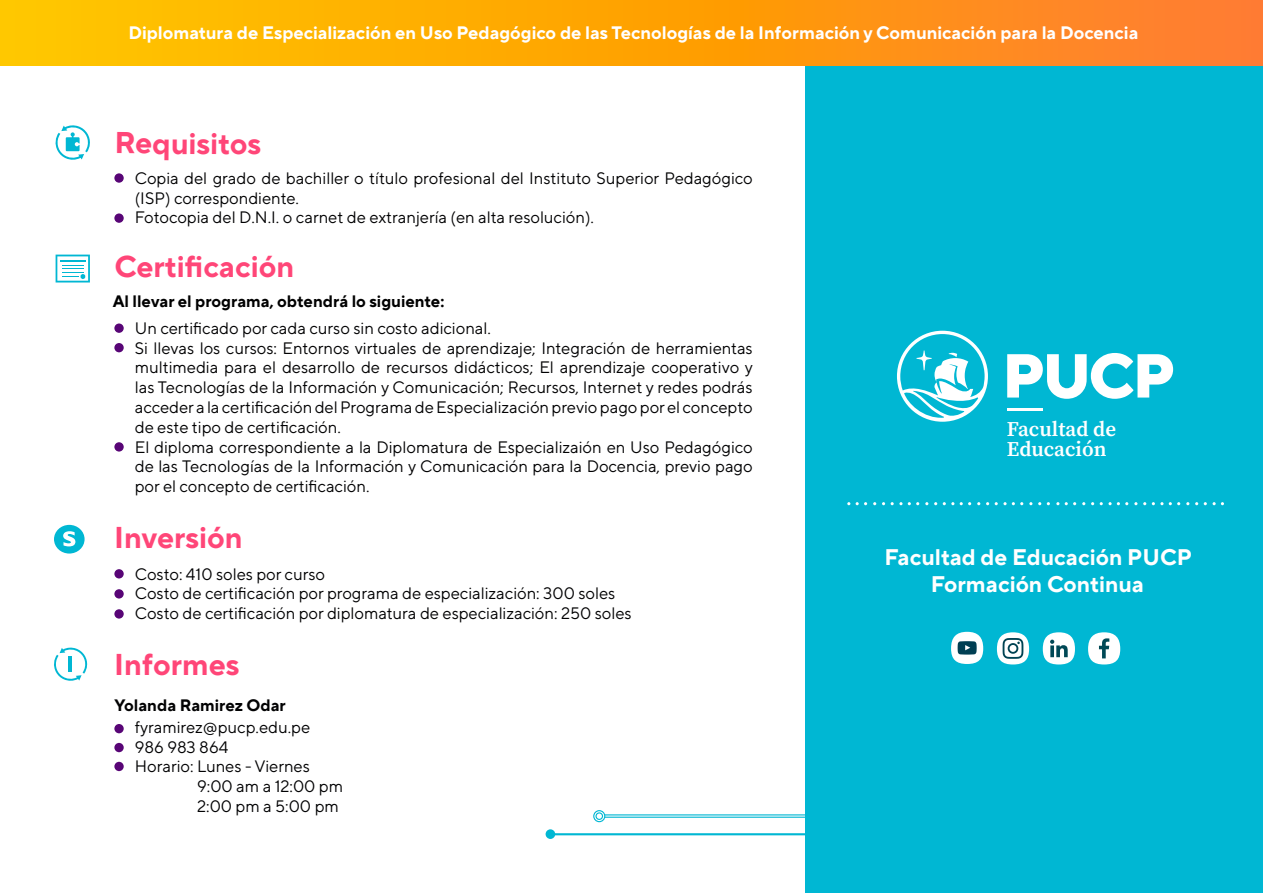
<style>
.page{position:relative;width:1263px;height:893px;background:#fff}
.page>*{position:absolute;margin:0;border:0;box-sizing:border-box;transform-origin:0 0}
.t1{font:700 30px "TT Norms Pro";color:#ff4678}
.t2{font:700 22.5px/27px "TT Norms Pro";color:#fff;text-align:center}
.t3{font:21px/20px "Source Serif Variable";color:#fff}
.t4{font:700 18px "TT Norms Pro";color:#fff}
.t5{font:16.5px/19.8px "TT Norms Pro";color:#020203}
.t6{font:700 16.5px "TT Norms Pro";color:#000}
.t7{font:700 16.5px "TT Norms Pro";color:#020203}
</style>
<div class="page">
<div style="left:593px;top:810px;width:12px;height:12px;border:1px solid #00b7d3;border-radius:50%"></div>
<div style="left:595px;top:812px;width:8px;height:8px;border:1px solid #00b7d3;border-radius:50%"></div>
<hr style="left:554px;top:833px;width:371px;height:2px;background:#00b7d3">
<hr style="left:604px;top:817px;width:237px;height:1px;background:#00b7d3">
<hr style="left:604px;top:814px;width:237px;height:1px;background:#00b7d3">
<div style="left:546px;top:829px;width:9px;height:10px;background:#00b7d3;border-radius:50%"></div>
<div style="left:806px;top:60px;width:457px;height:833px;background:#00b7d3"></div>
<svg style="left:0;top:0;width:1263px;height:66px;background:#ffa10c"></svg>
<svg style="left:856px;top:502px;width:11px;height:3px"></svg>
<svg style="left:1065px;top:502px;width:11px;height:3px"></svg>
<svg style="left:960px;top:502px;width:11px;height:3px"></svg>
<svg style="left:1169px;top:502px;width:11px;height:3px"></svg>
<svg style="left:908px;top:502px;width:11px;height:3px"></svg>
<svg style="left:1117px;top:502px;width:11px;height:3px"></svg>
<svg style="left:1012px;top:502px;width:11px;height:3px"></svg>
<svg style="left:891px;top:502px;width:11px;height:3px"></svg>
<svg style="left:1100px;top:502px;width:11px;height:3px"></svg>
<svg style="left:995px;top:502px;width:11px;height:3px"></svg>
<svg style="left:1204px;top:502px;width:20px;height:3px"></svg>
<svg style="left:943px;top:502px;width:11px;height:3px"></svg>
<svg style="left:1152px;top:502px;width:11px;height:3px"></svg>
<div style="left:1088px;top:632px;width:32px;height:32px;background:#fff;border-radius:50%"></div>
<svg style="left:1099px;top:638px;width:10px;height:20px"></svg>
<div style="left:951px;top:632px;width:32px;height:32px;background:#fff;border-radius:50%"></div>
<svg style="left:957px;top:641px;width:20px;height:14px"></svg>
<div style="left:997px;top:632px;width:32px;height:32px;background:#fff;border-radius:50%"></div>
<svg style="left:1002px;top:638px;width:21px;height:21px"></svg>
<div style="left:1043px;top:632px;width:32px;height:32px;background:#fff;border-radius:50%"></div>
<svg style="left:1050px;top:640px;width:18px;height:17px"></svg>
<div style="left:54px;top:525px;width:31px;height:29px;background:#00b7d3;border-radius:50%"></div>
<svg style="left:63px;top:531px;width:12px;height:15px"></svg>
<svg style="left:56px;top:255px;width:34px;height:27px"></svg>
<svg style="left:55px;top:125px;width:35px;height:35px"></svg>
<svg style="left:114px;top:213px;width:10px;height:10px"></svg>
<svg style="left:114px;top:609px;width:10px;height:10px"></svg>
<div style="left:114px;top:589px;width:10px;height:9px;background:#580576;border-radius:50%"></div>
<svg style="left:114px;top:173px;width:10px;height:10px"></svg>
<div style="left:114px;top:569px;width:10px;height:9px;background:#580576;border-radius:50%"></div>
<div style="left:114px;top:724px;width:10px;height:9px;background:#580576;border-radius:50%"></div>
<div style="left:114px;top:743px;width:10px;height:9px;background:#580576;border-radius:50%"></div>
<div style="left:114px;top:762px;width:10px;height:9px;background:#580576;border-radius:50%"></div>
<div style="left:114px;top:343px;width:10px;height:9px;background:#580576;border-radius:50%"></div>
<svg style="left:114px;top:323px;width:10px;height:10px"></svg>
<svg style="left:54px;top:647px;width:34px;height:34px"></svg>
<hr style="left:68px;top:656px;width:4px;height:16px;background:#00b7d3">
<svg style="left:114px;top:442px;width:10px;height:10px"></svg>
<hr style="left:1007px;top:408px;width:35px;height:3px;background:#fff">
<svg style="left:897px;top:331px;width:91px;height:91px"></svg>
<svg style="left:1007px;top:353px;width:166px;height:46px"></svg>
<p class="t4" style="left:128px;top:20px;width:1011px">Diplomatura de Especialización en Uso Pedagógico de las Tecnologías de la Información y Comunicación para la Docencia</p>
<h1 class="t1" style="left:114px;top:121px;width:149px">Requisitos</h1>
<p class="t5" style="left:135px;top:167px;width:619px">Copia del grado de bachiller o título profesional del Instituto Superior Pedagógico (ISP) correspondiente.<br>Fotocopia del D.N.I. o carnet de extranjería (en alta resolución).</p>
<h1 class="t1" style="left:114px;top:244px;width:181px">Certificación</h1>
<p class="t6" style="left:113px;top:289px;width:333px">Al llevar el programa, obtendrá lo siguiente:</p>
<p class="t5" style="left:135px;top:317px;width:620px">Un certificado por cada curso sin costo adicional.<br>Si llevas los cursos: Entornos virtuales de aprendizaje; Integración de herramientas multimedia para el desarrollo de recursos didácticos; El aprendizaje cooperativo y las Tecnologías de la Información y Comunicación; Recursos, Internet y redes podrás acceder a la certificación del Programa de Especialización previo pago por el concepto de este tipo de certificación.<br>El diploma correspondiente a la Diplomatura de Especializaión en Uso Pedagógico de las Tecnologías de la Información y Comunicación para la Docencia, previo pago por el concepto de certificación.</p>
<h1 class="t1" style="left:114px;top:515px;width:130px">Inversión</h1>
<p class="t5" style="left:135px;top:563px;width:498px">Costo: 410 soles por curso<br>Costo de certificación por programa de especialización: 300 soles<br>Costo de certificación por diplomatura de especialización: 250 soles</p>
<h1 class="t1" style="left:114px;top:642px;width:127px">Informes</h1>
<p class="t7" style="left:114px;top:693px;width:173px">Yolanda Ramirez Odar</p>
<p class="t5" style="left:135px;top:716px;width:177px">fyramirez@pucp.edu.pe</p>
<p class="t5" style="left:135px;top:736px;width:95px">986 983 864</p>
<p class="t5" style="left:135px;top:755px;width:177px">Horario: Lunes - Viernes</p>
<p class="t5" style="left:197px;top:775px;width:147px">9:00 am a 12:00 pm</p>
<p class="t5" style="left:197px;top:795px;width:143px">2:00 pm a 5:00 pm</p>
<p class="t3" style="left:1007px;top:419px;width:111px">Facultad de<br>Educación</p>
<h2 class="t2" style="left:884px;top:542px;width:309px">Facultad de Educación PUCP<br>Formación Continua</h2>
</div>
